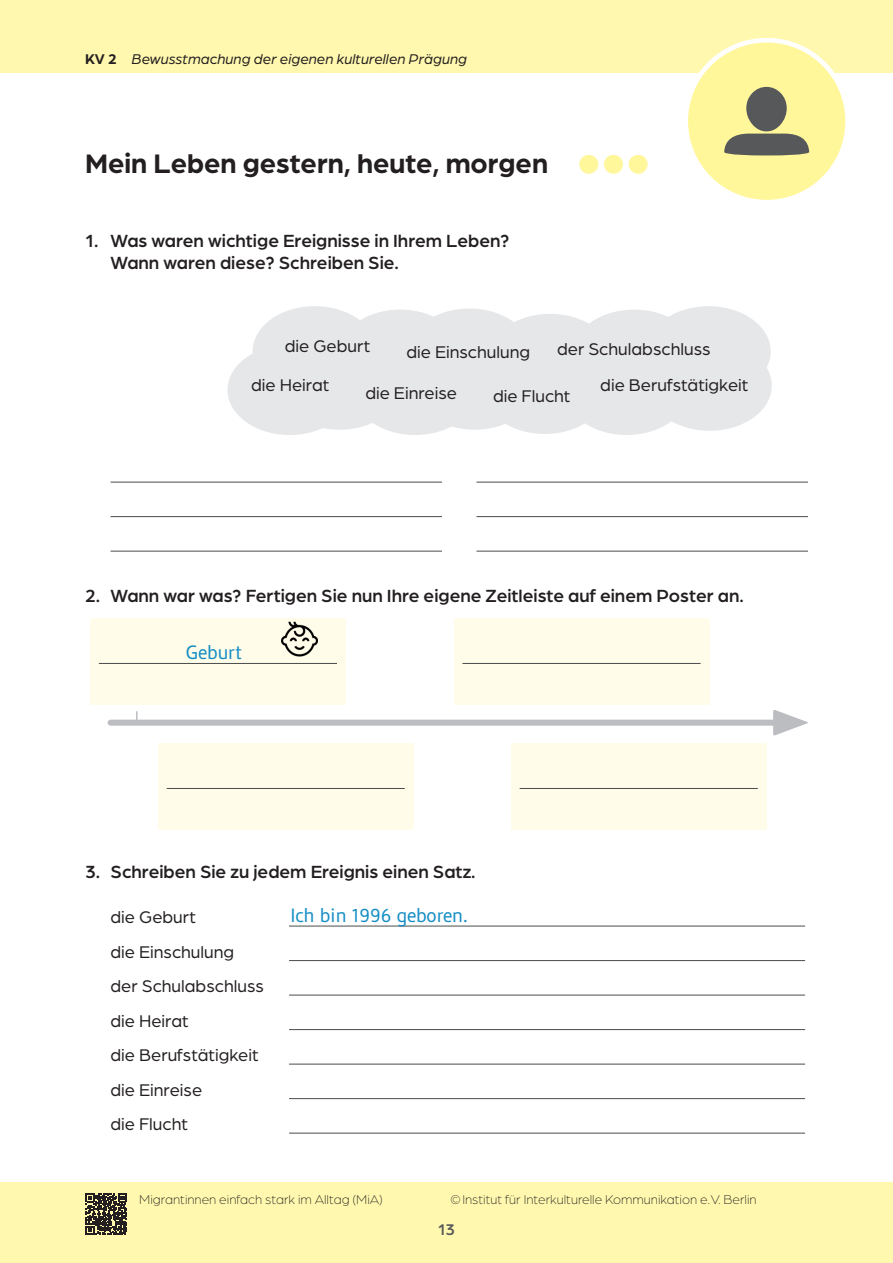
<style>
.page{position:relative;width:893px;height:1263px;background:#fff}
.page>*{position:absolute;margin:0;border:0;box-sizing:border-box;transform-origin:0 0}
.Stundentitel{font:700 28.5px "Arboria";color:#231f20}
.Semikolon_Regular_13{font:19.5px "Semikolon Plus";color:#168ec5}
.AB_Text_auf_Schreibl{font:19.5px "Semikolon Plus";color:#168ec5}
.AB_Arbeitsanweisung{font:500 18.75px/21.8px "Arboria";color:#231f20}
.Item_Frage_12_14_5{font:18px "Arboria";color:#231f20}
.Wortschatz_zentriert{font:18px "Arboria";color:#231f20}
.t1{font:500 16.5px "Arboria";color:#57585a}
.t2{font:italic 15px "Arboria";color:#231f20}
.t3{font:300 13.5px "Arboria";color:#231f20}
.s1{font-weight:700;font-style:normal}
.s2{color:#fff79a}
</style>
<div class="page">
<div style="left:0;top:1182px;width:893px;height:81px;background:#fff8ae"></div>
<div style="left:0;top:0;width:893px;height:72px;background:#fff8ae"></div>
<svg style="left:86px;top:1193px;width:41px;height:41px"></svg>
<div style="left:686px;top:40px;width:162px;height:162px;background:#fff79a;border-radius:50%"></div>
<div style="left:683px;top:38px;width:167px;height:166px;border:4px solid #fff;border-radius:50%"></div>
<svg style="left:724px;top:87px;width:85px;height:68px"></svg>
<div style="left:158px;top:743px;width:255px;height:86px;background:#fffde9"></div>
<hr style="left:167px;top:788px;width:238px;height:1px;background:#4b4c4d">
<hr style="left:111px;top:482px;width:331px;height:1px;background:#4b4c4d">
<hr style="left:111px;top:516px;width:331px;height:1px;background:#4b4c4d">
<hr style="left:111px;top:551px;width:331px;height:1px;background:#4b4c4d">
<hr style="left:476px;top:482px;width:332px;height:1px;background:#4b4c4d">
<hr style="left:476px;top:516px;width:332px;height:1px;background:#4b4c4d">
<hr style="left:476px;top:551px;width:332px;height:1px;background:#4b4c4d">
<hr style="left:289px;top:926px;width:516px;height:1px;background:#4b4c4d">
<hr style="left:289px;top:960px;width:516px;height:1px;background:#4b4c4d">
<hr style="left:289px;top:995px;width:516px;height:1px;background:#4b4c4d">
<hr style="left:289px;top:1029px;width:516px;height:1px;background:#4b4c4d">
<hr style="left:289px;top:1064px;width:516px;height:1px;background:#4b4c4d">
<hr style="left:289px;top:1098px;width:516px;height:1px;background:#4b4c4d">
<hr style="left:289px;top:1133px;width:516px;height:1px;background:#4b4c4d">
<div style="left:111px;top:720px;width:667px;height:6px;background:#bcbdc0"></div>
<svg style="left:136px;top:711px;width:2px;height:9px"></svg>
<div style="left:488px;top:314px;width:124px;height:90px;background:#e6e7e9;border-radius:50%"></div>
<div style="left:572px;top:310px;width:124px;height:90px;background:#e6e7e9;border-radius:50%"></div>
<div style="left:646px;top:306px;width:125px;height:91px;background:#e6e7e9;border-radius:50%"></div>
<div style="left:483px;top:344px;width:124px;height:90px;background:#e6e7e9;border-radius:50%"></div>
<div style="left:647px;top:340px;width:125px;height:91px;background:#e6e7e9;border-radius:50%"></div>
<div style="left:227px;top:345px;width:125px;height:90px;background:#e6e7e9;border-radius:50%"></div>
<div style="left:564px;top:345px;width:125px;height:90px;background:#e6e7e9;border-radius:50%"></div>
<div style="left:253px;top:306px;width:124px;height:91px;background:#e6e7e9;border-radius:50%"></div>
<div style="left:277px;top:339px;width:125px;height:91px;background:#e6e7e9;border-radius:50%"></div>
<div style="left:353px;top:345px;width:124px;height:90px;background:#e6e7e9;border-radius:50%"></div>
<div style="left:412px;top:339px;width:125px;height:91px;background:#e6e7e9;border-radius:50%"></div>
<div style="left:407px;top:308px;width:124px;height:91px;background:#e6e7e9;border-radius:50%"></div>
<div style="left:338px;top:310px;width:124px;height:90px;background:#e6e7e9;border-radius:50%"></div>
<div style="left:90px;top:618px;width:255px;height:86px;background:#fffde9"></div>
<hr style="left:99px;top:663px;width:238px;height:1px;background:#4b4c4d">
<div style="left:454px;top:618px;width:255px;height:86px;background:#fffde9"></div>
<hr style="left:462px;top:663px;width:239px;height:1px;background:#4b4c4d">
<div style="left:511px;top:743px;width:255px;height:86px;background:#fffde9"></div>
<hr style="left:520px;top:788px;width:238px;height:1px;background:#4b4c4d">
<img style="left:281px;top:621px;width:37px;height:36px">
<svg style="left:773px;top:710px;width:35px;height:26px"></svg>
<p class="t2" style="left:85px;top:49px;width:383px"><span class="s1">KV 2</span> Bewusstmachung der eigenen kulturellen Prägung</p>
<p class="Stundentitel" style="left:85px;top:144px;width:567px">Mein Leben gestern, heute, morgen <span class="s2">●●●</span></p>
<p class="AB_Arbeitsanweisung" style="left:111px;top:229px;width:400px;text-indent:-26px">1. Was waren wichtige Ereignisse in Ihrem Leben?<br>Wann waren diese? Schreiben Sie.</p>
<p class="Wortschatz_zentriert" style="left:285px;top:334px;width:87px">die Geburt</p>
<p class="Wortschatz_zentriert" style="left:406px;top:340px;width:125px">die Einschulung</p>
<p class="Wortschatz_zentriert" style="left:557px;top:337px;width:155px">der Schulabschluss</p>
<p class="Wortschatz_zentriert" style="left:251px;top:373px;width:80px">die Heirat</p>
<p class="Wortschatz_zentriert" style="left:600px;top:373px;width:150px">die Berufstätigkeit</p>
<p class="Wortschatz_zentriert" style="left:365px;top:381px;width:93px">die Einreise</p>
<p class="Wortschatz_zentriert" style="left:493px;top:384px;width:79px">die Flucht</p>
<p class="AB_Arbeitsanweisung" style="left:85px;top:584px;width:660px">2. Wann war was? Fertigen Sie nun Ihre eigene Zeitleiste auf einem Poster an.</p>
<p class="AB_Text_auf_Schreibl" style="left:186px;top:642px;width:58px">Geburt</p>
<p class="AB_Arbeitsanweisung" style="left:85px;top:860px;width:392px">3. Schreiben Sie zu jedem Ereignis einen Satz.</p>
<p class="Item_Frage_12_14_5" style="left:111px;top:905px;width:87px">die Geburt</p>
<p class="Item_Frage_12_14_5" style="left:111px;top:940px;width:125px">die Einschulung</p>
<p class="Item_Frage_12_14_5" style="left:111px;top:974px;width:155px">der Schulabschluss</p>
<p class="Item_Frage_12_14_5" style="left:111px;top:1009px;width:80px">die Heirat</p>
<p class="Item_Frage_12_14_5" style="left:111px;top:1043px;width:150px">die Berufstätigkeit</p>
<p class="Item_Frage_12_14_5" style="left:111px;top:1078px;width:93px">die Einreise</p>
<p class="Item_Frage_12_14_5" style="left:111px;top:1112px;width:79px">die Flucht</p>
<p class="Semikolon_Regular_13" style="left:290px;top:905px;width:179px">Ich bin 1996 geboren.</p>
<p class="t3" style="left:139px;top:1191px;width:245px">Migrantinnen einfach stark im Alltag (MiA)</p>
<p class="t3" style="left:450px;top:1191px;width:308px">©Institut für Interkulturelle Kommunikation e.V. Berlin</p>
<p class="t1" style="left:438px;top:1219px;width:19px">13</p>
</div>
